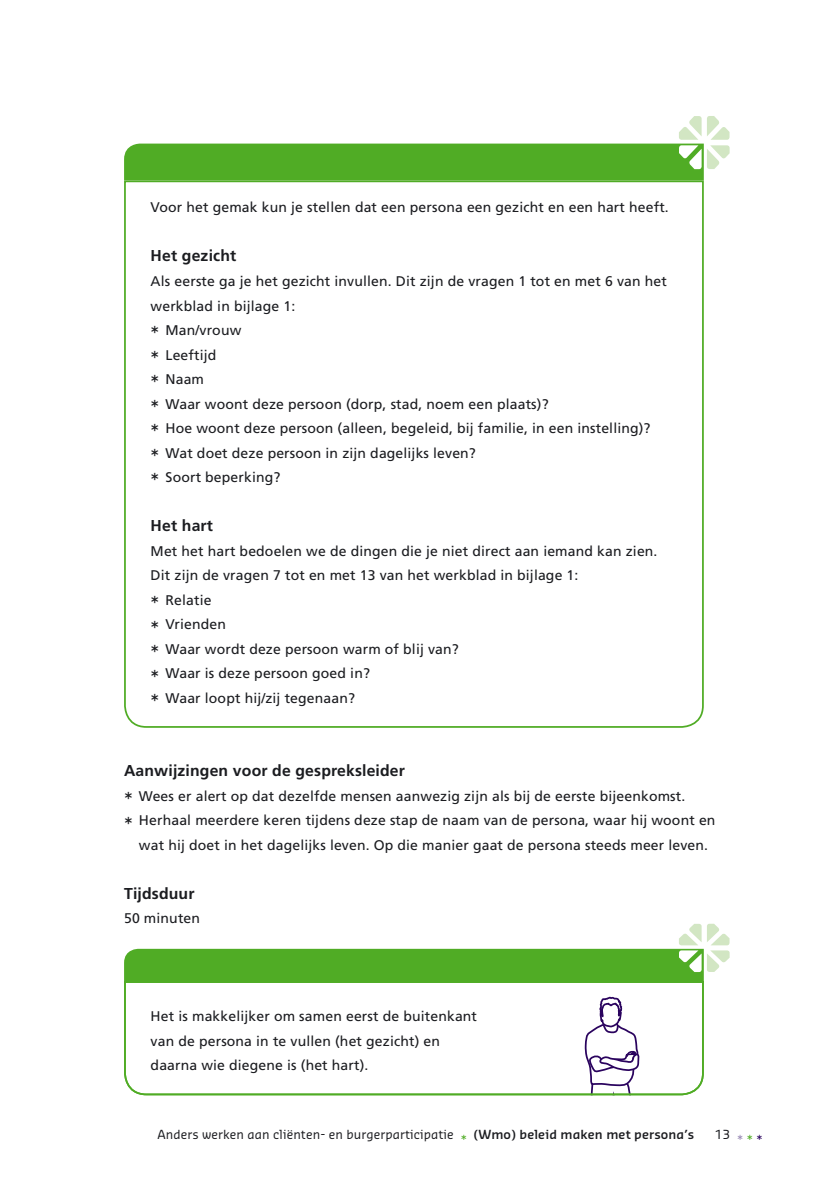
<style>
.page{position:relative;width:814px;height:1191px;background:#fff}
.page>*{position:absolute;margin:0;border:0;box-sizing:border-box;transform-origin:0 0}
.tussenkop_3__altijd{font:700 15.75px "Frutiger";letter-spacing:.01em;color:#1b1c20}
.brood{font:14px/24.5px "Frutiger";letter-spacing:.01em;color:#1b1c20}
.t1{font:12.25px "Sansa";letter-spacing:.01em;color:#1b1c20}
.s1{font-family:"Sansa";font-size:17.5px}
.s2{color:#50ac25}
.s3{font-weight:600}
.s4{color:#9889b4}
.s5{color:#2a035e}
</style>
<div class="page">
<svg style="left:124px;top:116px;width:605px;height:64px"></svg>
<svg style="left:124px;top:180px;width:580px;height:548px"></svg>
<svg style="left:124px;top:923px;width:605px;height:57px"></svg>
<svg style="left:124px;top:980px;width:580px;height:116px"></svg>
<p class="brood" style="left:151px;top:195px;width:519px">Voor het gemak kun je stellen dat een persona een gezicht en een hart heeft.</p>
<p class="tussenkop_3__altijd" style="left:151px;top:247px;width:87px">Het gezicht</p>
<p class="brood" style="left:151px;top:269px;width:518px">Als eerste ga je het gezicht invullen. Dit zijn de vragen 1 tot en met 6 van het werkblad in bijlage 1:<br><span class="s1">*</span> Man/vrouw<br><span class="s1">*</span> Leeftijd<br><span class="s1">*</span> Naam<br><span class="s1">*</span> Waar woont deze persoon (dorp, stad, noem een plaats)?<br><span class="s1">*</span> Hoe woont deze persoon (alleen, begeleid, bij familie, in een instelling)?<br><span class="s1">*</span> Wat doet deze persoon in zijn dagelijks leven?<br><span class="s1">*</span> Soort beperking?</p>
<p class="tussenkop_3__altijd" style="left:151px;top:516px;width:64px">Het hart</p>
<p class="brood" style="left:151px;top:538px;width:508px">Met het hart bedoelen we de dingen die je niet direct aan iemand kan zien.<br>Dit zijn de vragen 7 tot en met 13 van het werkblad in bijlage 1:<br><span class="s1">*</span> Relatie<br><span class="s1">*</span> Vrienden<br><span class="s1">*</span> Waar wordt deze persoon warm of blij van?<br><span class="s1">*</span> Waar is deze persoon goed in?<br><span class="s1">*</span> Waar loopt hij/zij tegenaan?</p>
<p class="tussenkop_3__altijd" style="left:124px;top:761px;width:282px">Aanwijzingen voor de gespreksleider</p>
<p class="brood" style="left:124px;top:783px;width:562px"><span class="s1">*</span> Wees er alert op dat dezelfde mensen aanwezig zijn als bij de eerste bijeenkomst.</p>
<p class="brood" style="left:124px;top:808px;width:593px;text-align:center"><span class="s1">*</span> Herhaal meerdere keren tijdens deze stap de naam van de persona, waar hij woont en wat hij doet in het dagelijks leven. Op die manier gaat de persona steeds meer leven.</p>
<p class="tussenkop_3__altijd" style="left:124px;top:884px;width:72px">Tijdsduur</p>
<p class="brood" style="left:124px;top:906px;width:77px">50 minuten</p>
<p class="brood" style="left:151px;top:1004px;width:328px">Het is makkelijker om samen eerst de buitenkant van de persona in te vullen (het gezicht) en daarna wie diegene is (het hart).</p>
<p class="t1" style="left:157px;top:1126px;width:538px">Anders werken aan cliënten- en burgerparticipatie <span class="s2">*</span> <span class="s3">(Wmo) beleid maken met persona’s</span></p>
<p class="t1" style="left:714px;top:1126px;width:49px">13 <span class="s4">*</span> <span class="s2">*</span> <span class="s5">*</span></p>
</div>
